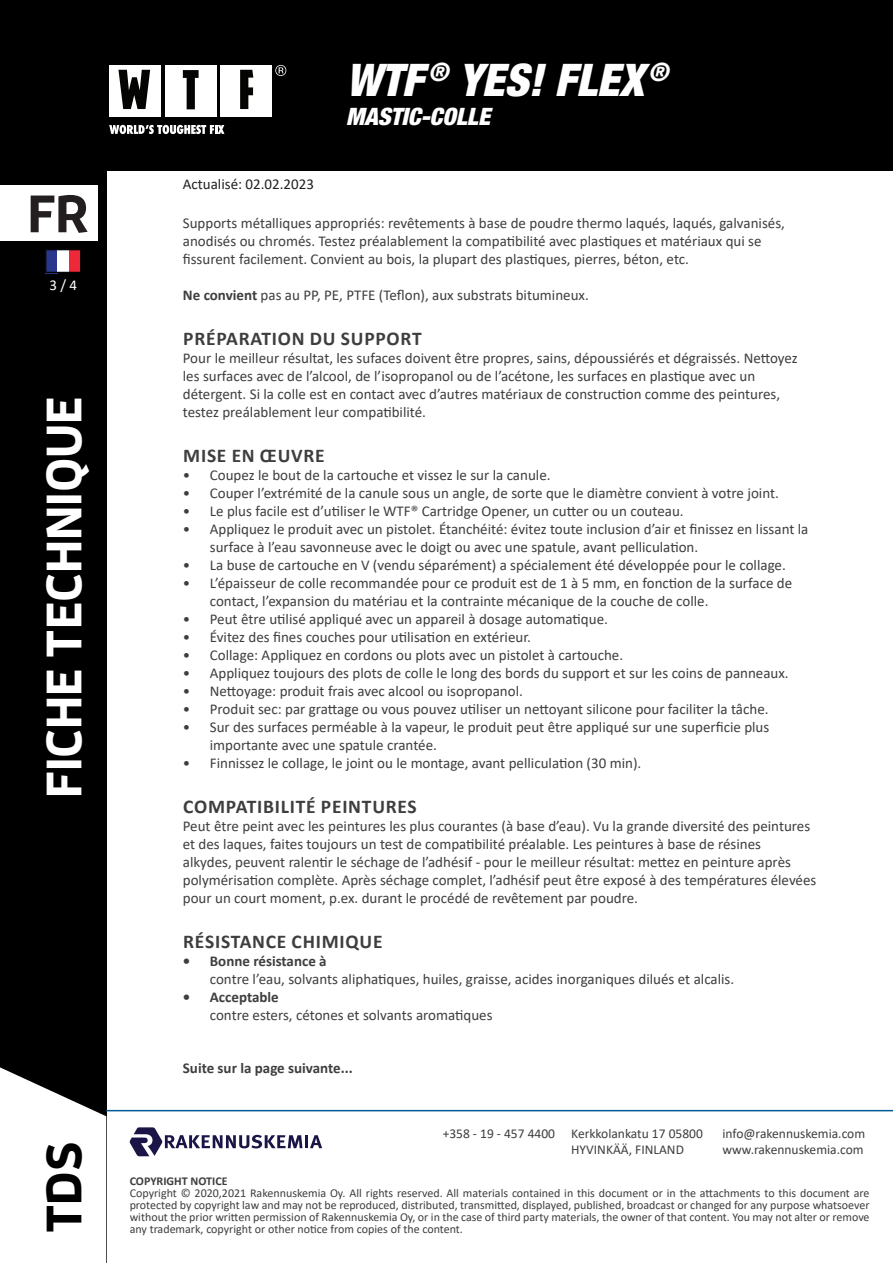
<style>
.page{position:relative;width:893px;height:1263px;background:#fff}
.page>*{position:absolute;margin:0;border:0;box-sizing:border-box;transform-origin:0 0}
.t1{font:700 52.5px "Enzo OT";color:#231f20}
.t2{font:700 49.5px "Enzo OT";color:#fff}
.t3{font:700 49.5px "Enzo OT";color:#000001}
.t4{font:italic 900 condensed 45px "Helvetica Neue LT Std";color:#fff}
.t5{font:italic 900 condensed 24px "Helvetica Neue LT Std";color:#fff}
.t6{font:700 19.5px "Calibri";letter-spacing:.04em;color:#3e3e3f}
.t7{font:15px/18px "Calibri";color:#3e3e3f}
.t8{font:700 15px "Calibri";color:#3e3e3f}
.t9{font:15px "Calibri";color:#231f20}
.t10{font:15px "Calibri";color:#fff}
.t11{font:13.5px/16.2px "Calibri";color:#3e3e3f}
.t12{font:12px/12px "Calibri";color:#3e3e3f;text-align:justify}
.t13{font:700 12px "Calibri";color:#3e3e3f}
.s1{font-weight:700}
</style>
<div class="page">
<div style="left:0;top:0;width:893px;height:170px;background:#000001"></div>
<div style="left:0;top:170px;width:106px;height:1093px;background:#000001"></div>
<svg style="left:0;top:1067px;width:106px;height:196px;background:#dedede"></svg>
<div style="left:0;top:186px;width:98px;height:55px;background:#fff"></div>
<div style="left:165px;top:65px;width:51px;height:51px;background:#fff"></div>
<svg style="left:183px;top:70px;width:16px;height:39px"></svg>
<div style="left:109px;top:65px;width:52px;height:51px;background:#fff"></div>
<svg style="left:118px;top:70px;width:32px;height:39px"></svg>
<div style="left:220px;top:65px;width:52px;height:51px;background:#fff"></div>
<svg style="left:240px;top:70px;width:13px;height:39px"></svg>
<svg style="left:275px;top:65px;width:11px;height:11px"></svg>
<svg style="left:109px;top:125px;width:115px;height:9px"></svg>
<hr style="left:106px;top:1110px;width:787px;height:1px;background:#005c98">
<svg style="left:129px;top:1127px;width:193px;height:29px"></svg>
<svg style="left:45px;top:249px;width:36px;height:24px"></svg>
<h1 class="t1" style="left:27px;top:181px;width:63px">FR</h1>
<p class="t10" style="left:49px;top:275px;width:29px">3 / 4</p>
<h2 class="t2" style="left:33px;top:797px;width:403px;rotate:-90deg">FICHE TECHNIQUE</h2>
<h2 class="t3" style="left:33px;top:1233px;width:93px;rotate:-90deg">TDS</h2>
<p class="t9" style="left:183px;top:173px;width:133px">Actualisé: 02.02.2023</p>
<h3 class="t4" style="left:346px;top:52px;width:324px">WTF <sup>®</sup> YES! FLEX <sup>®</sup></h3>
<h3 class="t5" style="left:346px;top:101px;width:145px">MASTIC-COLLE</h3>
<p class="t7" style="left:183px;top:214px;width:604px">Supports métalliques appropriés: revêtements à base de poudre thermo laqués, laqués, galvanisés, anodisés ou chromés. Testez préalablement la compatibilité avec plastiques et matériaux qui se fissurent facilement. Convient au bois, la plupart des plastiques, pierres, béton, etc.</p>
<p class="t7" style="left:183px;top:286px;width:407px"><span class="s1">Ne convient</span> pas au PP, PE, PTFE (Teflon), aux substrats bitumineux.</p>
<h3 class="t6" style="left:183px;top:325px;width:240px">PRÉPARATION DU SUPPORT</h3>
<p class="t7" style="left:183px;top:349px;width:616px">Pour le meilleur résultat, les sufaces doivent être propres, sains, dépoussiérés et dégraissés. Nettoyez les surfaces avec de l’alcool, de l’isopropanol ou de l’acétone, les surfaces en plastique avec un détergent. Si la colle est en contact avec d’autres matériaux de construction comme des peintures, testez preálablement leur compatibilité.</p>
<h3 class="t6" style="left:183px;top:442px;width:143px">MISE EN ŒUVRE</h3>
<p class="t7" style="left:183px;top:466px;width:369px">• Coupez le bout de la cartouche et vissez le sur la canule.</p>
<p class="t7" style="left:183px;top:484px;width:598px">• Couper l’extrémité de la canule sous un angle, de sorte que le diamètre convient à votre joint.</p>
<p class="t7" style="left:183px;top:502px;width:502px">• Le plus facile est d’utiliser le WTF® Cartridge Opener, un cutter ou un couteau.</p>
<p class="t7" style="left:210px;top:520px;width:600px;text-indent:-27px">• Appliquez le produit avec un pistolet. Étanchéité: évitez toute inclusion d’air et finissez en lissant la surface à l’eau savonneuse avec le doigt ou avec une spatule, avant pelliculation.</p>
<p class="t7" style="left:183px;top:556px;width:604px">• La buse de cartouche en V (vendu séparément) a spécialement été développée pour le collage.</p>
<p class="t7" style="left:210px;top:574px;width:584px;text-indent:-27px">• L’épaisseur de colle recommandée pour ce produit est de 1 à 5 mm, en fonction de la surface de contact, l’expansion du matériau et la contrainte mécanique de la couche de colle.</p>
<p class="t7" style="left:183px;top:610px;width:427px">• Peut être utilisé appliqué avec un appareil à dosage automatique.</p>
<p class="t7" style="left:183px;top:628px;width:350px">• Évitez des fines couches pour utilisation en extérieur.</p>
<p class="t7" style="left:183px;top:646px;width:442px">• Collage: Appliquez en cordons ou plots avec un pistolet à cartouche.</p>
<p class="t7" style="left:183px;top:664px;width:607px">• Appliquez toujours des plots de colle le long des bords du support et sur les coins de panneaux.</p>
<p class="t7" style="left:183px;top:682px;width:342px">• Nettoyage: produit frais avec alcool ou isopropanol.</p>
<p class="t7" style="left:183px;top:700px;width:587px">• Produit sec: par grattage ou vous pouvez utiliser un nettoyant silicone pour faciliter la tâche.</p>
<p class="t7" style="left:210px;top:718px;width:561px;text-indent:-27px">• Sur des surfaces perméable à la vapeur, le produit peut être appliqué sur une superficie plus importante avec une spatule crantée.</p>
<p class="t7" style="left:183px;top:754px;width:460px">• Finnissez le collage, le joint ou le montage, avant pelliculation (30 min).</p>
<h3 class="t6" style="left:183px;top:793px;width:235px">COMPATIBILITÉ PEINTURES</h3>
<p class="t7" style="left:183px;top:817px;width:635px">Peut être peint avec les peintures les plus courantes (à base d’eau). Vu la grande diversité des peintures et des laques, faites toujours un test de compatibilité préalable. Les peintures à base de résines<br>alkydes, peuvent ralentir le séchage de l’adhésif - pour le meilleur résultat: mettez en peinture après polymérisation complète. Après séchage complet, l’adhésif peut être exposé à des températures élevées pour un court moment, p.ex. durant le procédé de revêtement par poudre.</p>
<h3 class="t6" style="left:183px;top:928px;width:201px">RÉSISTANCE CHIMIQUE</h3>
<p class="t8" style="left:183px;top:951px;width:145px">• Bonne résistance à</p>
<p class="t7" style="left:210px;top:970px;width:526px">contre l’eau, solvants aliphatiques, huiles, graisse, acides inorganiques dilués et alcalis.</p>
<p class="t8" style="left:183px;top:987px;width:97px">• Acceptable</p>
<p class="t7" style="left:210px;top:1006px;width:284px">contre esters, cétones et solvants aromatiques</p>
<p class="t8" style="left:183px;top:1058px;width:171px">Suite sur la page suivante...</p>
<p class="t11" style="left:443px;top:1125px;width:114px">+358 - 19 - 457 4400</p>
<p class="t11" style="left:571px;top:1125px;width:133px">Kerkkolankatu 17 05800<br>HYVINKÄÄ, FINLAND</p>
<p class="t11" style="left:722px;top:1125px;width:144px">info@rakennuskemia.com www.rakennuskemia.com</p>
<p class="t13" style="left:130px;top:1173px;width:99px">COPYRIGHT NOTICE</p>
<p class="t12" style="left:130px;top:1187px;width:741px">Copyright © 2020,2021 Rakennuskemia Oy. All rights reserved. All materials contained in this document or in the attachments to this document are protected by copyright law and may not be reproduced, distributed, transmitted, displayed, published, broadcast or changed for any purpose whatsoever without the prior written permission of Rakennuskemia Oy, or in the case of third party materials, the owner of that content. You may not alter or remove any trademark, copyright or other notice from copies of the content.</p>
</div>
